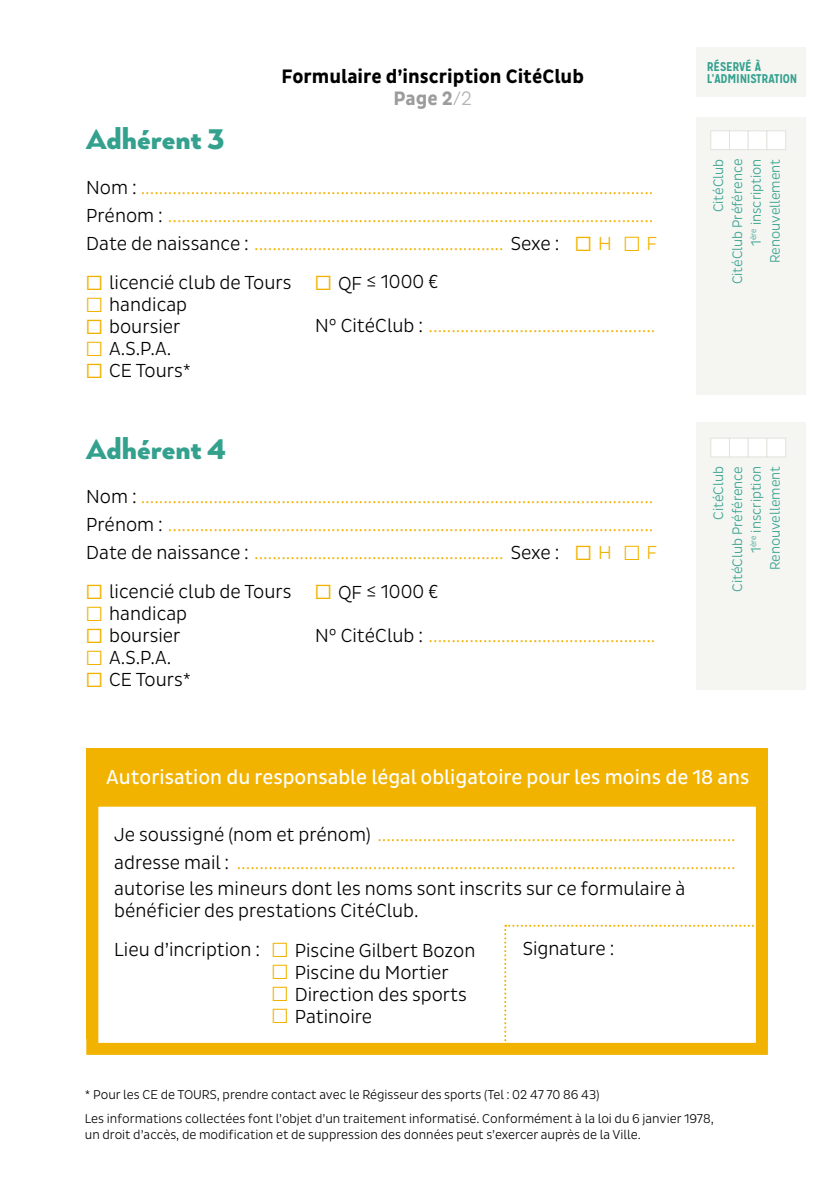
<style>
.page{position:relative;width:840px;height:1191px;background:#fff}
.page>*{position:absolute;margin:0;border:0;box-sizing:border-box;transform-origin:0 0}
.t1{font:900 32.8px "Arquitecta";color:#34a18e}
.t2{font:20.6px "Pluto Sans Cond";color:#fff}
.t3{font:700 19.8px/22px "Pluto Sans Cond";color:#000;text-align:center}
.t4{font:300 19.2px/22px "Pluto Sans Cond";color:#000}
.t5{font:300 19.2px/28px "Pluto Sans Cond";color:#f1b300}
.t6{font:300 14px/18.8px "Pluto Sans Cond";color:#34a18e;text-align:right}
.t7{font:300 13px/24.6px "Pluto Sans Cond";color:#000}
.t8{font:700 12.6px/12.6px "Mission Gothic";letter-spacing:-.015em;color:#34a18e}
.s1{color:#9c9c9d}
.s2{font-weight:300;color:#b1b2b3}
.s3{color:#000}
.s4{font-family:"Proxima Nova";font-weight:400;font-size:24.8px}
.s5{font-family:"Proxima Nova";font-size:24.8px}
.s6{font-family:"Proxima Nova";font-weight:400;font-size:24.8px;color:#f1b300}
.s7{font-family:"Proxima Nova";font-size:24.8px;color:#f1b300}
</style>
<div class="page">
<div style="left:696px;top:47px;width:109px;height:642px;background:#f5f5f2"></div>
<div style="left:685px;top:395px;width:140px;height:27px;background:#fff"></div>
<div style="left:685px;top:97px;width:140px;height:20px;background:#fff"></div>
<div style="left:709px;top:130px;width:20px;height:20px;background:#fff;border:1px solid #e3e2dc"></div>
<div style="left:728px;top:130px;width:20px;height:20px;background:#fff;border:1px solid #e3e2dc"></div>
<div style="left:747px;top:130px;width:20px;height:20px;background:#fff;border:1px solid #e3e2dc"></div>
<div style="left:766px;top:130px;width:19px;height:20px;background:#fff;border:1px solid #e3e2dc"></div>
<div style="left:709px;top:437px;width:20px;height:20px;background:#fff;border:1px solid #e3e2dc"></div>
<div style="left:728px;top:437px;width:20px;height:20px;background:#fff;border:1px solid #e3e2dc"></div>
<div style="left:747px;top:437px;width:20px;height:20px;background:#fff;border:1px solid #e3e2dc"></div>
<div style="left:766px;top:437px;width:19px;height:20px;background:#fff;border:1px solid #e3e2dc"></div>
<div style="left:86px;top:748px;width:681px;height:290px;background:#f1b300"></div>
<div style="left:86px;top:794px;width:681px;height:260px;background:#fff;border:12px solid #f1b300"></div>
<svg style="left:504px;top:924px;width:262px;height:128px"></svg>
<p class="t3" style="left:281px;top:65px;width:304px">Formulaire d’inscription CitéClub<br><span class="s1">Page 2</span><span class="s2">/2</span></p>
<h1 class="t1" style="left:86px;top:119px;width:140px">Adhérent 3</h1>
<p class="t5" style="left:86px;top:174px;width:572px"><span class="s3">Nom :<br>Prénom :<br>Date de naissance :</span> ....................................................... <span class="s3">Sexe :</span> <span class="s4">☐</span> H <span class="s5">☐</span> F</p>
<p class="t4" style="left:86px;top:271px;width:207px"><span class="s6">☐</span> licencié club de Tours <span class="s7">☐</span> handicap<br><span class="s6">☐</span> boursier<br><span class="s7">☐</span> A.S.P.A.<br><span class="s6">☐</span> CE Tours*</p>
<p class="t4" style="left:315px;top:271px;width:125px"><span class="s6">☐</span> QF ≤ 1000 €</p>
<p class="t4" style="left:315px;top:315px;width:109px">N° CitéClub :</p>
<h1 class="t1" style="left:86px;top:428px;width:141px">Adhérent 4</h1>
<p class="t5" style="left:86px;top:483px;width:572px"><span class="s3">Nom :<br>Prénom :<br>Date de naissance :</span> ....................................................... <span class="s3">Sexe :</span> <span class="s4">☐</span> H <span class="s5">☐</span> F</p>
<p class="t4" style="left:86px;top:580px;width:207px"><span class="s6">☐</span> licencié club de Tours <span class="s7">☐</span> handicap<br><span class="s6">☐</span> boursier<br><span class="s7">☐</span> A.S.P.A.<br><span class="s6">☐</span> CE Tours*</p>
<p class="t4" style="left:315px;top:581px;width:125px"><span class="s6">☐</span> QF ≤ 1000 €</p>
<p class="t4" style="left:315px;top:625px;width:109px">N° CitéClub :</p>
<p class="t8" style="left:706px;top:60px;width:92px">RÉSERVÉ À<br>L’ADMINISTRATION</p>
<p class="t6" style="left:708px;top:284px;width:127px;rotate:-90deg">CitéClub<br>CitéClub Préférence<br>1<sup>ère</sup> inscription<br>Renouvellement</p>
<p class="t6" style="left:708px;top:591px;width:127px;rotate:-90deg">CitéClub<br>CitéClub Préférence<br>1<sup>ère</sup> inscription<br>Renouvellement</p>
<p class="t2" style="left:106px;top:765px;width:644px">Autorisation du responsable légal obligatoire pour les moins de 18 ans</p>
<p class="t5" style="left:114px;top:820px;width:622px"><span class="s3">Je soussigné (nom et prénom)<br>adresse mail :</span> ..............................................................................................................</p>
<p class="t4" style="left:114px;top:877px;width:572px">autorise les mineurs dont les noms sont inscrits sur ce formulaire à bénéficier des prestations CitéClub.</p>
<p class="t4" style="left:114px;top:939px;width:362px">Lieu d’incription : <span class="s7">☐</span> Piscine Gilbert Bozon</p>
<p class="t4" style="left:522px;top:938px;width:93px">Signature :</p>
<p class="t4" style="left:272px;top:961px;width:196px"><span class="s7">☐</span> Piscine du Mortier <span class="s7">☐</span> Direction des sports <span class="s7">☐</span> Patinoire</p>
<p class="t7" style="left:85px;top:1082px;width:630px">* Pour les CE de TOURS, prendre contact avec le Régisseur des sports (Tel : 02 47 70 86 43)<br>Les informations collectées font l’objet d’un traitement informatisé. Conformément à la loi du 6 janvier 1978,</p>
<p class="t7" style="left:85px;top:1122px;width:557px">un droit d’accès, de modification et de suppression des données peut s’exercer auprès de la Ville.</p>
</div>
